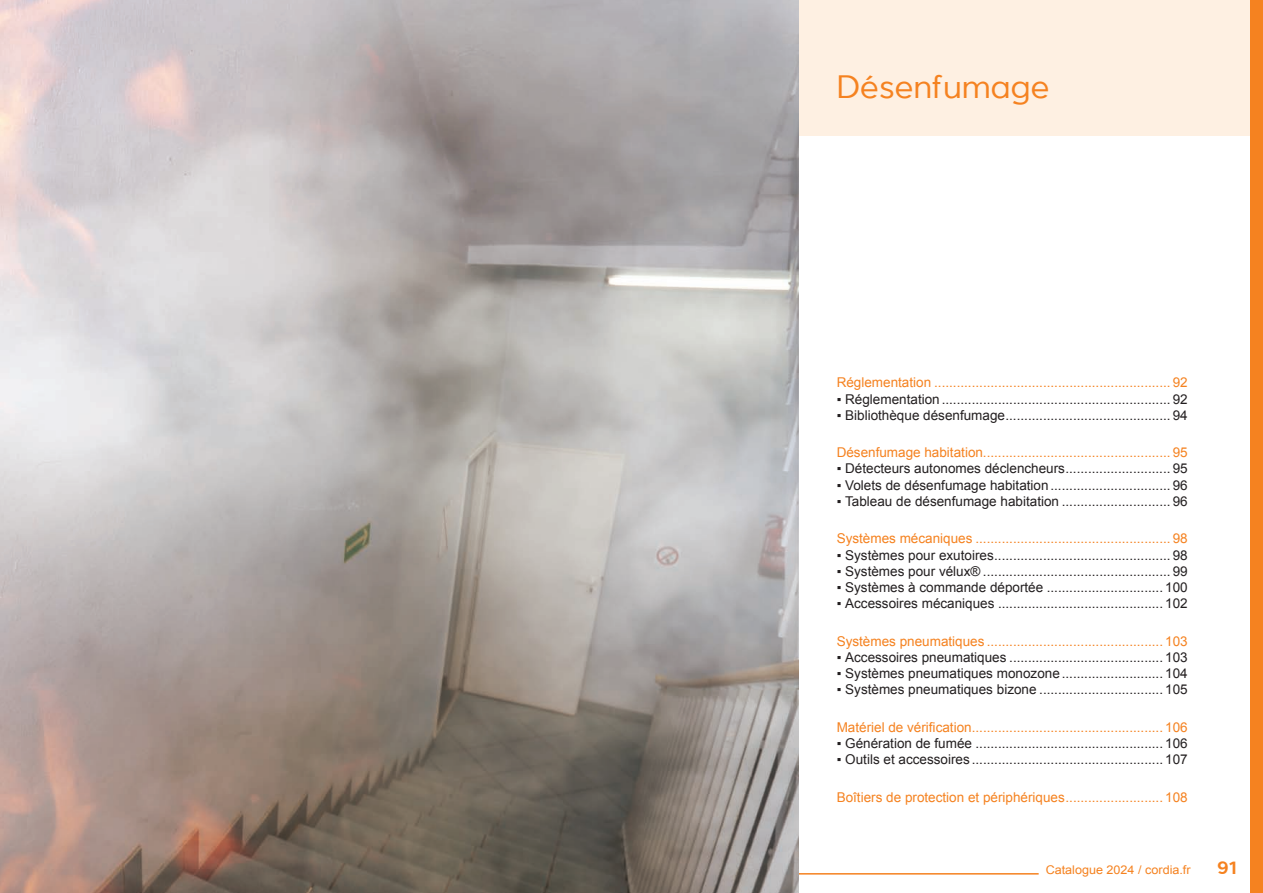
<style>
.page{position:relative;width:1263px;height:893px;background:#fff}
.page>*{position:absolute;margin:0;border:0;box-sizing:border-box;transform-origin:0 0}
.t1{font:33px "Larke Neue";letter-spacing:-.01em;color:#f58220}
.t2{font:700 18px "Larke Neue";color:#f58220}
.t3{font:13.5px "Arial";color:#231f20}
.t4{font:13.5px "Arial";color:#f58220}
.t5{font:12px "Arial";color:#f58220;scale:1.05 1}
</style>
<div class="page">
<div style="left:799px;top:0;width:451px;height:135px;background:#fef0e2"></div>
<hr style="left:43px;top:873px;width:996px;height:2px;background:#f58220">
<div style="left:1250px;top:0;width:13px;height:893px;background:#f58220"></div>
<img style="left:0;top:0;width:799px;height:893px">
<h1 class="t1" style="left:837px;top:66px;width:214px">Désenfumage</h1>
<p class="t4" style="left:837px;top:374px;width:352px">Réglementation ............................................................... 92</p>
<p class="t3" style="left:837px;top:390px;width:352px">▪ Réglementation ............................................................. 92</p>
<p class="t3" style="left:837px;top:406px;width:352px">▪ Bibliothèque désenfumage............................................ 94</p>
<p class="t4" style="left:837px;top:444px;width:352px">Désenfumage habitation.................................................. 95</p>
<p class="t3" style="left:837px;top:460px;width:352px">▪ Détecteurs autonomes déclencheurs............................ 95</p>
<p class="t3" style="left:837px;top:476px;width:352px">▪ Volets de désenfumage habitation ................................ 96</p>
<p class="t3" style="left:837px;top:492px;width:353px">▪ Tableau de désenfumage habitation ............................. 96</p>
<p class="t4" style="left:837px;top:530px;width:353px">Systèmes mécaniques .................................................... 98</p>
<p class="t3" style="left:837px;top:546px;width:352px">▪ Systèmes pour exutoires............................................... 98</p>
<p class="t3" style="left:837px;top:562px;width:352px">▪ Systèmes pour vélux® .................................................. 99</p>
<p class="t3" style="left:837px;top:578px;width:352px">▪ Systèmes à commande déportée ............................... 100</p>
<p class="t3" style="left:837px;top:595px;width:353px">▪ Accessoires mécaniques ............................................ 102</p>
<p class="t4" style="left:837px;top:632px;width:352px">Systèmes pneumatiques ............................................... 103</p>
<p class="t3" style="left:837px;top:648px;width:352px">▪ Accessoires pneumatiques ......................................... 103</p>
<p class="t3" style="left:837px;top:664px;width:352px">▪ Systèmes pneumatiques monozone ........................... 104</p>
<p class="t3" style="left:837px;top:681px;width:352px">▪ Systèmes pneumatiques bizone ................................. 105</p>
<p class="t4" style="left:837px;top:718px;width:353px">Matériel de vérification................................................... 106</p>
<p class="t3" style="left:837px;top:734px;width:352px">▪ Génération de fumée .................................................. 106</p>
<p class="t3" style="left:837px;top:750px;width:352px">▪ Outils et accessoires ................................................... 107</p>
<p class="t4" style="left:837px;top:788px;width:353px">Boîtiers de protection et périphériques.......................... 108</p>
<p class="t5" style="left:1046px;top:862px;width:140px">Catalogue 2024 / cordia.fr</p>
<h2 class="t2" style="left:1217px;top:856px;width:21px">91</h2>
</div>
